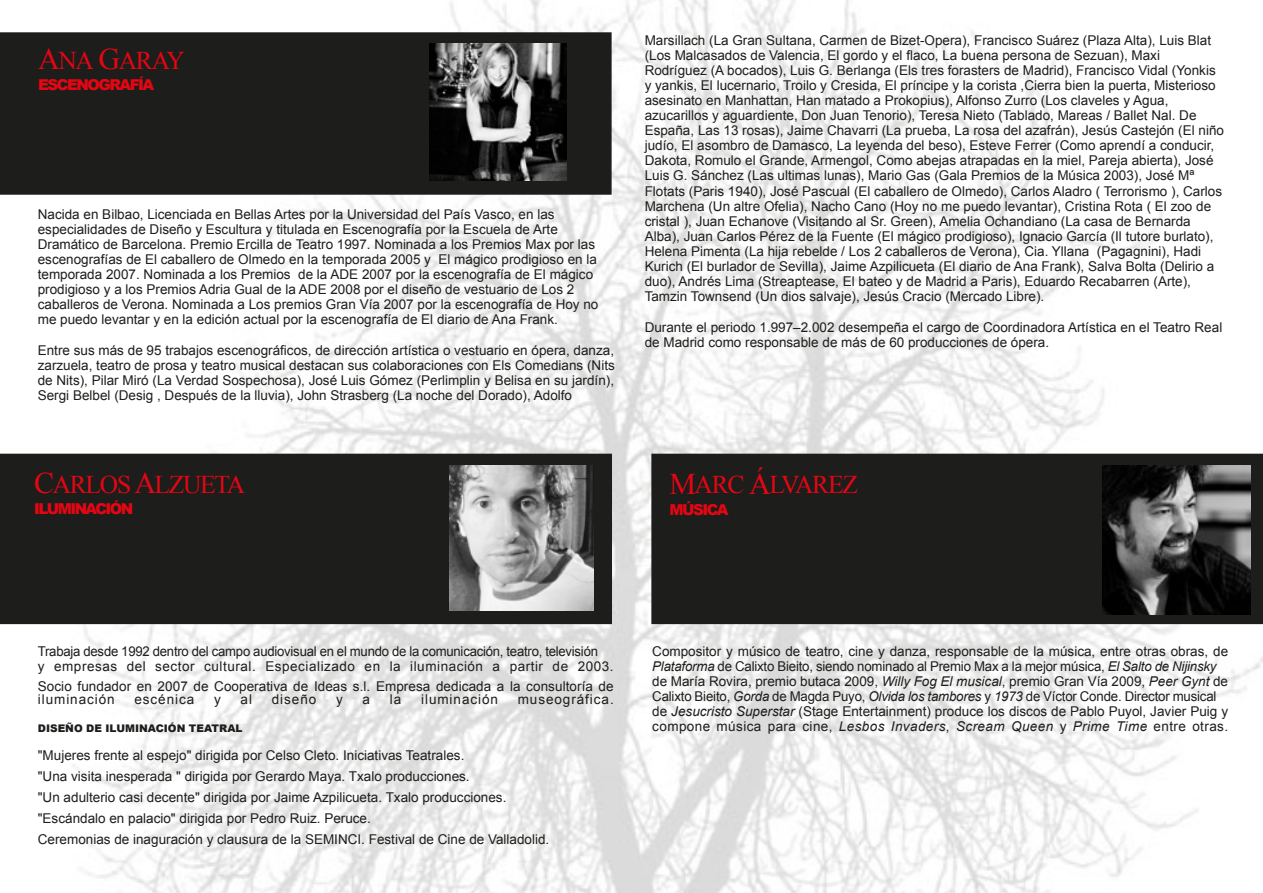
<style>
.page{position:relative;width:1263px;height:893px;background:#fff}
.page>*{position:absolute;margin:0;border:0;box-sizing:border-box;transform-origin:0 0}
.t1{font:25.5px "Times New Roman";letter-spacing:-.05em;color:#e30613}
.t2{font:900 15px "Arial";letter-spacing:-.1em;color:#e30613}
.t3{font:13.5px/15px "Arial";color:#1d1d1b}
.t4{font:13.5px "Arial";letter-spacing:.07em;color:#1d1d1b}
.t5{font:900 10.5px "Arial";color:#1d1d1b}
.s1{font-size:30px}
.s2{font-style:italic}
</style>
<div class="page">
<img style="left:0;top:0;width:1263px;height:893px">
<div style="left:651px;top:454px;width:612px;height:170px;background:#1d1d1b"></div>
<div style="left:0;top:33px;width:611px;height:161px;background:#1d1d1b"></div>
<div style="left:0;top:32px;width:612px;height:163px;border:2px solid #1d1d1b"></div>
<img style="left:429px;top:44px;width:137px;height:137px">
<img style="left:1102px;top:466px;width:148px;height:148px">
<div style="left:0;top:454px;width:611px;height:169px;background:#1d1d1b"></div>
<div style="left:0;top:454px;width:612px;height:170px;border:2px solid #1d1d1b"></div>
<img style="left:449px;top:466px;width:144px;height:144px">
<h1 class="t1" style="left:38px;top:43px;width:148px"><span class="s1">A</span>NA <span class="s1">G</span>ARAY</h1>
<p class="t2" style="left:38px;top:74px;width:117px">ESCENOGRAFÍA</p>
<p class="t3" style="left:38px;top:207px;width:562px">Nacida en Bilbao, Licenciada en Bellas Artes por la Universidad del País Vasco, en las especialidades de Diseño y Escultura y titulada en Escenografía por la Escuela de Arte Dramático de Barcelona. Premio Ercilla de Teatro 1997. Nominada a los Premios Max por las escenografías de El caballero de Olmedo en la temporada 2005 y El mágico prodigioso en la temporada 2007. Nominada a los Premios de la ADE 2007 por la escenografía de El mágico prodigioso y a los Premios Adria Gual de la ADE 2008 por el diseño de vestuario de Los 2 caballeros de Verona. Nominada a Los premios Gran Vía 2007 por la escenografía de Hoy no me puedo levantar y en la edición actual por la escenografía de El diario de Ana Frank.</p>
<p class="t3" style="left:38px;top:343px;width:579px;text-align:justify">Entre sus más de 95 trabajos escenográficos, de dirección artística o vestuario en ópera, danza, zarzuela, teatro de prosa y teatro musical destacan sus colaboraciones con Els Comedians (Nits de Nits), Pilar Miró (La Verdad Sospechosa), José Luis Gómez (Perlimplin y Belisa en su jardín), Sergi Belbel (Desig , Después de la lluvia), John Strasberg (La noche del Dorado), Adolfo</p>
<h1 class="t1" style="left:34px;top:467px;width:212px"><span class="s1">C</span>ARLOS <span class="s1">A</span>LZUETA</h1>
<p class="t2" style="left:34px;top:498px;width:101px">ILUMINACIÓN</p>
<p class="t3" style="left:645px;top:33px;width:581px">Marsillach (La Gran Sultana, Carmen de Bizet-Opera), Francisco Suárez (Plaza Alta), Luis Blat (Los Malcasados de Valencia, El gordo y el flaco, La buena persona de Sezuan), Maxi Rodríguez (A bocados), Luis G. Berlanga (Els tres forasters de Madrid), Francisco Vidal (Yonkis y yankis, El lucernario, Troilo y Cresida, El príncipe y la corista ,Cierra bien la puerta, Misterioso asesinato en Manhattan, Han matado a Prokopius), Alfonso Zurro (Los claveles y Agua, azucarillos y aguardiente, Don Juan Tenorio), Teresa Nieto (Tablado, Mareas / Ballet Nal. De España, Las 13 rosas), Jaime Chavarri (La prueba, La rosa del azafrán), Jesús Castejón (El niño judío, El asombro de Damasco, La leyenda del beso), Esteve Ferrer (Como aprendí a conducir, Dakota, Romulo el Grande, Armengol, Como abejas atrapadas en la miel, Pareja abierta), José Luis G. Sánchez (Las ultimas lunas), Mario Gas (Gala Premios de la Música 2003), José Mª Flotats (Paris 1940), José Pascual (El caballero de Olmedo), Carlos Aladro ( Terrorismo ), Carlos Marchena (Un altre Ofelia), Nacho Cano (Hoy no me puedo levantar), Cristina Rota ( El zoo de cristal ), Juan Echanove (Visitando al Sr. Green), Amelia Ochandiano (La casa de Bernarda Alba), Juan Carlos Pérez de la Fuente (El mágico prodigioso), Ignacio García (Il tutore burlato), Helena Pimenta (La hija rebelde / Los 2 caballeros de Verona), Cia. Yllana (Pagagnini), Hadi Kurich (El burlador de Sevilla), Jaime Azpilicueta (El diario de Ana Frank), Salva Bolta (Delirio a duo), Andrés Lima (Streaptease, El bateo y de Madrid a Paris), Eduardo Recabarren (Arte), Tamzin Townsend (Un dios salvaje), Jesús Cracio (Mercado Libre).</p>
<p class="t3" style="left:645px;top:320px;width:579px">Durante el periodo 1.997–2.002 desempeña el cargo de Coordinadora Artística en el Teatro Real de Madrid como responsable de más de 60 producciones de ópera.</p>
<h1 class="t1" style="left:669px;top:468px;width:190px"><span class="s1">M</span>ARC <span class="s1">Á</span>LVAREZ</h1>
<p class="t2" style="left:669px;top:499px;width:61px">MÚSICA</p>
<p class="t3" style="left:38px;top:644px;width:577px">Trabaja desde 1992 dentro del campo audiovisual en el mundo de la comunicación, teatro, televisión<br>y empresas del sector cultural. Especializado en la iluminación a partir de 2003.</p>
<p class="t3" style="left:38px;top:679px;width:577px;line-height:13.5px">Socio fundador en 2007 de Cooperativa de Ideas s.l. Empresa dedicada a la consultoría de iluminación</p>
<p class="t4" style="left:134px;top:691px;width:61px">escénica</p>
<p class="t3" style="left:214px;top:692px;width:8px">y</p>
<p class="t3" style="left:241px;top:692px;width:13px">al</p>
<p class="t3" style="left:272px;top:692px;width:46px">diseño</p>
<p class="t3" style="left:336px;top:692px;width:8px">y</p>
<p class="t3" style="left:363px;top:692px;width:9px">a</p>
<p class="t3" style="left:390px;top:692px;width:13px">la</p>
<p class="t4" style="left:421px;top:691px;width:78px">iluminación</p>
<p class="t4" style="left:518px;top:691px;width:97px">museográfica.</p>
<p class="t5" style="left:38px;top:721px;width:206px">DISEÑO DE ILUMINACIÓN TEATRAL</p>
<p class="t3" style="left:38px;top:745px;width:513px;line-height:21px">"Mujeres frente al espejo" dirigida por Celso Cleto. Iniciativas Teatrales.<br>"Una visita inesperada " dirigida por Gerardo Maya. Txalo producciones.<br>"Un adulterio casi decente" dirigida por Jaime Azpilicueta. Txalo producciones. "Escándalo en palacio" dirigida por Pedro Ruiz. Peruce.<br>Ceremonias de inaguración y clausura de la SEMINCI. Festival de Cine de Valladolid.</p>
<p class="t3" style="left:652px;top:644px;width:577px">Compositor y músico de teatro, cine y danza, responsable de la música, entre otras obras, de <span class="s2">Plataforma</span> de Calixto Bieito, siendo nominado al Premio Max a la mejor música, <span class="s2">El Salto de Nijinsky </span>de María Rovira, premio butaca 2009, <span class="s2">Willy Fog El musical</span>, premio Gran Vía 2009, <span class="s2">Peer Gynt</span> de Calixto Bieito, <span class="s2">Gorda</span> de Magda Puyo, <span class="s2">Olvida los tambores</span> y <span class="s2">1973</span> de Víctor Conde. Director musical de <span class="s2">Jesucristo Superstar</span> (Stage Entertainment) produce los discos de Pablo Puyol, Javier Puig y compone música para cine, <span class="s2">Lesbos Invaders</span>, <span class="s2">Scream Queen</span> y <span class="s2">Prime Time</span> entre otras.</p>
</div>
